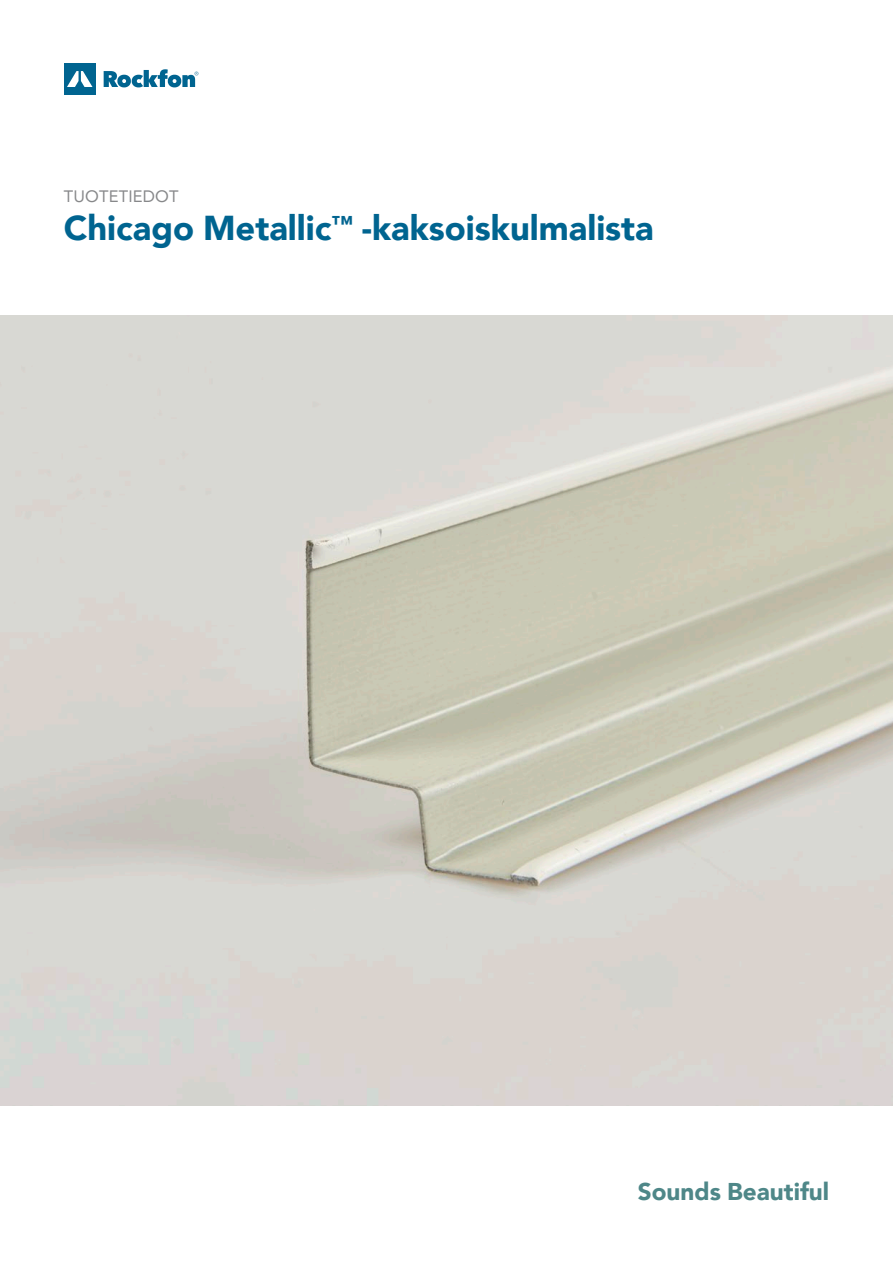
<style>
.page{position:relative;width:893px;height:1263px;background:#fff}
.page>*{position:absolute;margin:0;border:0;box-sizing:border-box;transform-origin:0 0}
.t1{font:900 34.5px "Avenir";color:#006490}
.t2{font:900 24.3px "Avenir";color:#4e8788}
.t3{font:16.5px "Avenir";letter-spacing:.01em;color:#87888a}
</style>
<div class="page">
<img style="left:0;top:316px;width:893px;height:790px">
<svg style="left:104px;top:69px;width:94px;height:18px"></svg>
<div style="left:64px;top:63px;width:32px;height:32px;background:#006490"></div>
<svg style="left:67px;top:71px;width:25px;height:16px"></svg>
<p class="t3" style="left:64px;top:183px;width:116px">TUOTETIEDOT</p>
<p class="t1" style="left:64px;top:199px;width:592px">Chicago Metallic<sup>™</sup> -kaksoiskulmalista</p>
<p class="t2" style="left:638px;top:1170px;width:193px">Sounds Beautiful</p>
</div>
